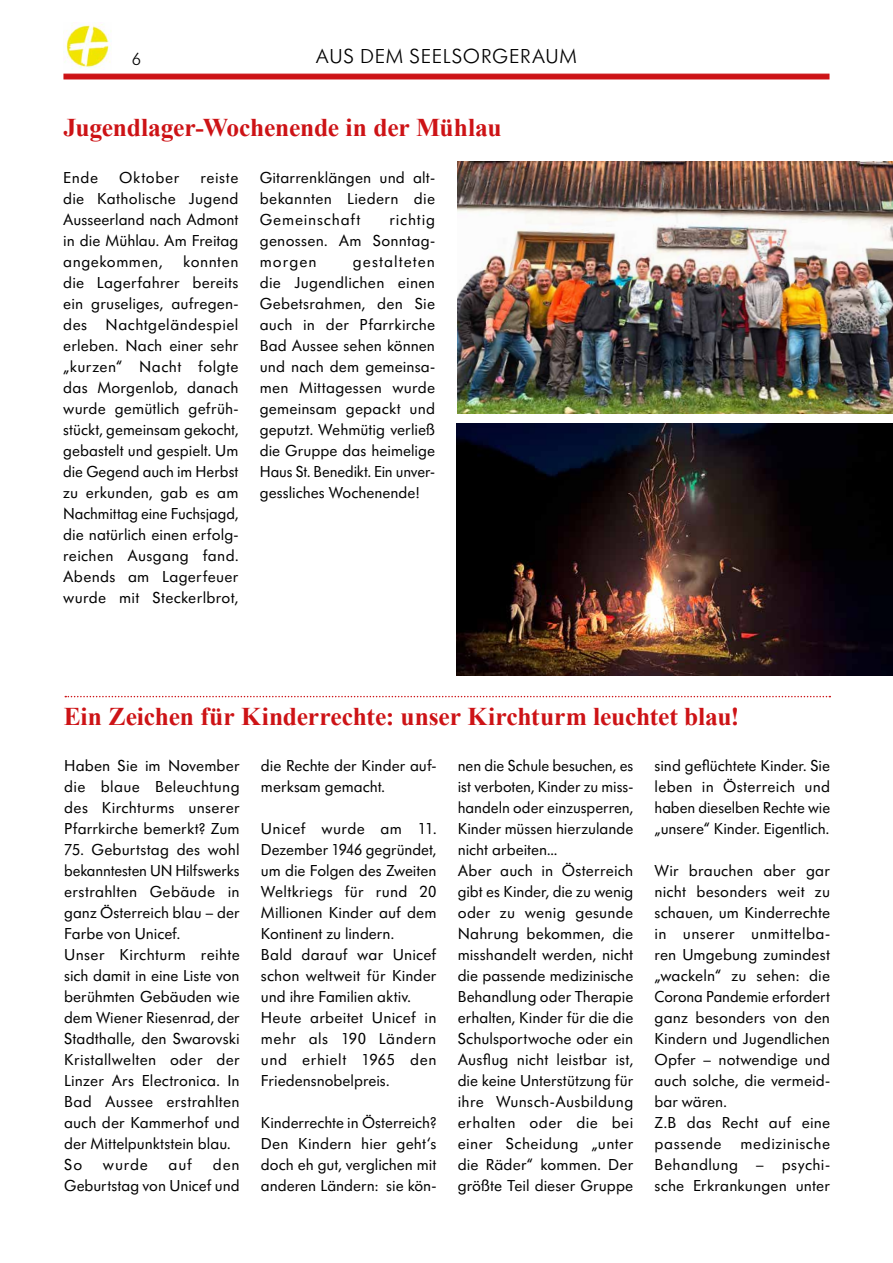
<style>
.page{position:relative;width:893px;height:1263px;background:#fff}
.page>*{position:absolute;margin:0;border:0;box-sizing:border-box;transform-origin:0 0}
.t1{font:700 25.5px "Times New Roman";letter-spacing:-.01em;color:#cd1316}
.t2{font:300 21px "Futura SB";letter-spacing:.04em;color:#000}
.t3{font:300 18px "Futura SB";color:#000}
.t4{font:16.5px/21px "Futura SB";letter-spacing:.005em;color:#000;text-align:justify}
.t5{font:16.5px "Futura SB";letter-spacing:.035em;color:#000}
</style>
<div class="page">
<div style="left:64px;top:74px;width:765px;height:5px;background:#cd1316"></div>
<img style="left:64px;top:24px;width:47px;height:44px">
<svg style="left:65px;top:696px;width:765px;height:1px"></svg>
<img style="left:457px;top:162px;width:436px;height:252px">
<img style="left:456px;top:424px;width:436px;height:252px">
<p class="t3" style="left:132px;top:49px;width:11px">6</p>
<p class="t2" style="left:316px;top:45px;width:262px">AUS DEM SEELSORGERAUM</p>
<h1 class="t1" style="left:63px;top:109px;width:440px">Jugendlager-Wochenende in der Mühlau</h1>
<p class="t4" style="left:63px;top:167px;width:36px">Ende</p>
<p class="t5" style="left:119px;top:168px;width:61px">Oktober</p>
<p class="t4" style="left:63px;top:167px;width:177px;text-indent:137px">reiste die Katholische Jugend Ausseerland nach Admont in die Mühlau. Am Freitag angekommen,</p>
<p class="t4" style="left:63px;top:251px;width:177px;text-indent:120px">konnten die Lagerfahrer bereits ein gruseliges, aufregen&shy;des Nachtgeländespiel erleben. Nach einer sehr „kurzen“ Nacht folgte das Morgenlob, danach wurde gemütlich gefrüh&shy;stückt, gemeinsam gekocht, gebastelt und gespielt. Um die Gegend auch im Herbst zu erkunden, gab es am Nachmittag eine Fuchsjagd, die natürlich einen erfolg&shy;reichen Ausgang fand.<br>Abends am Lagerfeuer wurde mit Steckerlbrot,</p>
<p class="t4" style="left:260px;top:167px;width:177px">Gitarrenklängen und alt&shy;bekannten Liedern die Gemeinschaft</p>
<p class="t4" style="left:260px;top:209px;width:177px;text-indent:130px">richtig genossen. Am Sonntag&shy;morgen</p>
<p class="t4" style="left:260px;top:251px;width:177px;text-indent:93px">gestalteten die Jugendlichen einen Gebetsrahmen, den Sie auch in der Pfarrkirche Bad Aussee sehen können und nach dem gemeinsa&shy;men Mittagessen wurde gemeinsam gepackt und geputzt. Wehmütig verließ die Gruppe das heimelige Haus St. Benedikt. Ein unver&shy;gessliches Wochenende!</p>
<h1 class="t1" style="left:64px;top:698px;width:677px">Ein Zeichen für Kinderrechte: unser Kirchturm leuchtet blau!</h1>
<p class="t4" style="left:64px;top:755px;width:177px">Haben Sie im November die blaue Beleuchtung des Kirchturms unserer Pfarrkirche bemerkt? Zum</p>
<p class="t4" style="left:64px;top:839px;width:177px;text-align:left">75. Geburtstag des wohl bekanntesten UN Hilfswerks erstrahlten Gebäude in ganz Österreich blau – der<br>Farbe von Unicef.<br>Unser Kirchturm reihte sich damit in eine Liste von berühmten Gebäuden wie dem Wiener Riesenrad, der<br>Stadthalle, den Swarovski<br>Kristallwelten oder der<br>Linzer Ars Electronica. In<br>Bad Aussee erstrahlten auch der Kammerhof und der Mittelpunktstein blau.<br>So</p>
<p class="t4" style="left:64px;top:1154px;width:177px;text-align:right">den<br>Geburtstag von Unicef und</p>
<p class="t4" style="left:103px;top:1154px;width:46px">wurde</p>
<p class="t4" style="left:169px;top:1154px;width:25px">auf</p>
<p class="t4" style="left:261px;top:755px;width:177px">die Rechte der Kinder auf&shy;merksam gemacht.</p>
<p class="t4" style="left:261px;top:818px;width:177px;text-align:left">Unicef wurde am 11.<br>Dezember 1946 gegründet, um die Folgen des Zweiten<br>Weltkriegs für rund 20<br>Millionen Kinder auf dem<br>Kontinent zu lindern.<br>Bald darauf war Unicef schon weltweit für Kinder und ihre Familien aktiv.<br>Heute arbeitet Unicef in mehr als 190 Ländern und erhielt 1965 den<br>Friedensnobelpreis.</p>
<p class="t4" style="left:261px;top:1112px;width:177px">Kinderrechte in Österreich?<br>Den Kindern hier geht‘s doch eh gut, verglichen mit anderen Ländern: sie kön-</p>
<p class="t4" style="left:458px;top:755px;width:177px;text-align:left">nen die Schule besuchen, es ist verboten, Kinder zu miss&shy;handeln oder einzusperren,<br>Kinder müssen hierzulande nicht arbeiten…<br>Aber auch in Österreich gibt es Kinder, die zu wenig oder zu wenig gesunde<br>Nahrung bekommen, die misshandelt werden, nicht die passende medizinische<br>Behandlung oder Therapie erhalten, Kinder für die die<br>Schulsportwoche oder ein<br>Ausflug nicht leistbar ist, die keine Unterstützung für ihre Wunsch-Ausbildung erhalten oder die bei einer Scheidung „unter die Räder“ kommen. Der größte Teil dieser Gruppe</p>
<p class="t4" style="left:655px;top:755px;width:177px">sind geflüchtete Kinder. Sie leben in Österreich und haben dieselben Rechte wie „unsere“ Kinder. Eigentlich.</p>
<p class="t4" style="left:655px;top:860px;width:177px;text-align:left">Wir brauchen aber gar nicht besonders weit zu schauen, um Kinderrechte in unserer unmittelba&shy;ren Umgebung zumindest „wackeln“ zu sehen: die<br>Corona Pandemie erfordert ganz besonders von den<br>Kindern und Jugendlichen<br>Opfer – notwendige und auch solche, die vermeid&shy;bar wären.<br>Z.B das Recht auf eine passende medizinische<br>Behandlung – psychi&shy;sche Erkrankungen unter</p>
</div>
